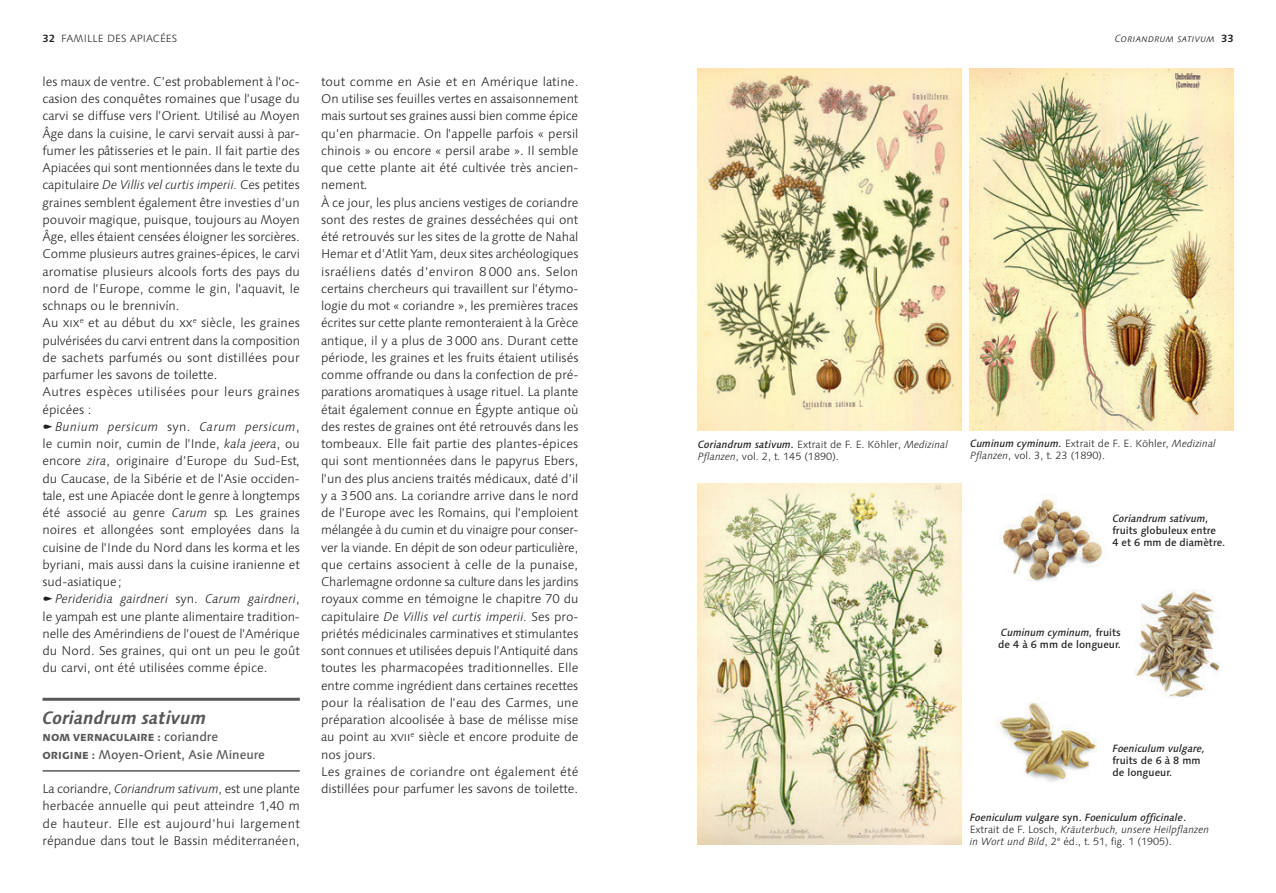
<style>
.page{position:relative;width:1276px;height:893px;background:#fff}
.page>*{position:absolute;margin:0;border:0;box-sizing:border-box;transform-origin:0 0}
.t1{font:italic 700 18px "Linotype Syntax";color:#57585a}
.t2{font:300 12.75px/17.2px "Linotype Syntax";color:#231f20;text-align:justify}
.t3{font:500 12.75px "Linotype Syntax";letter-spacing:-.005em;color:#57585a}
.t4{font:300 10.5px/12px "Linotype Syntax";color:#231f20}
.t5{font:italic 300 10.5px/12px "Linotype Syntax";color:#231f20}
.t6{font:500 10.5px/12px "Linotype Syntax";color:#231f20}
.t7{font:italic 500 10.5px "Linotype Syntax";color:#231f20}
.t8{font:italic 300 10.5px "Linotype Syntax SC";letter-spacing:.01em;color:#231f20}
.t9{font:800 10.2px "Linotype Syntax";color:#57585a}
.s1{font-weight:700}
.s2{font-family:"Linotype Syntax";font-weight:700;font-style:normal}
.s3{font-style:italic}
.s4{font-family:"Linotype Syntax SC"}
.s5{font-weight:500;font-size:12.75px}
.s6{font-weight:800;font-size:10.2px}
.s7{font-weight:500;font-style:italic}
.s8{font-weight:500}
.s9{font-weight:500;font-style:normal}
.s10{font-style:normal}
</style>
<div class="page">
<img style="left:1000px;top:496px;width:104px;height:86px">
<img style="left:1092px;top:562px;width:128px;height:136px">
<img style="left:999px;top:690px;width:113px;height:92px">
<img style="left:697px;top:69px;width:264px;height:362px">
<img style="left:969px;top:69px;width:264px;height:362px">
<img style="left:697px;top:483px;width:264px;height:362px">
<hr style="left:43px;top:698px;width:257px;height:3px;background:#57585a">
<hr style="left:43px;top:770px;width:257px;height:2px;background:#57585a">
<p class="t4" style="left:43px;top:33px;width:136px"><span class="s1">32</span> FAMILLE DES APIACéES</p>
<p class="t8" style="left:1115px;top:32px;width:120px">Coriandrum sativum <span class="s2">33</span></p>
<p class="t2" style="left:321px;top:73px;width:259px;text-align:left">tout comme en Asie et en Amérique latine.<br>On utilise ses feuilles vertes en assaisonnement mais surtout ses graines aussi bien comme épice qu’en pharmacie. On l’appelle parfois « persil chinois » ou encore « persil arabe ». Il semble que cette plante ait été cultivée très ancien&shy;nement.<br>À ce jour, les plus anciens vestiges de coriandre sont des restes de graines desséchées qui ont été retrouvés sur les sites de la grotte de Nahal Hemar et d’Atlit Yam, deux sites archéologiques israéliens datés d’environ 8 000 ans. Selon certains chercheurs qui travaillent sur l’étymo&shy;logie du mot « coriandre », les premières traces écrites sur cette plante remonteraient à la Grèce antique, il y a plus de 3 000 ans. Durant cette période, les graines et les fruits étaient utilisés comme offrande ou dans la confection de pré&shy;parations aromatiques à usage rituel. La plante était également connue en égypte antique où des restes de graines ont été retrouvés dans les tombeaux. Elle fait partie des plantes-épices qui sont mentionnées dans le papyrus Ebers, l’un des plus anciens traités médicaux, daté d’il y a 3 500 ans. La coriandre arrive dans le nord de l’Europe avec les Romains, qui l’emploient mélangée à du cumin et du vinaigre pour conser&shy;ver la viande. En dépit de son odeur particulière, que certains associent à celle de la punaise, Charlemagne ordonne sa culture dans les jardins royaux comme en témoigne le chapitre 70 du capitulaire <span class="s3">De Villis vel curtis imperii.</span> Ses pro&shy;priétés médicinales carminatives et stimulantes sont connues et utilisées depuis l’Antiquité dans toutes les pharmacopées traditionnelles. Elle entre comme ingrédient dans certaines recettes pour la réalisation de l’eau des Carmes, une préparation alcoolisée à base de mélisse mise au point au <span class="s4">xvii</span><sup>e</sup> siècle et encore produite de nos jours.<br>Les graines de coriandre ont également été distillées pour parfumer les savons de toilette.</p>
<p class="t2" style="left:43px;top:73px;width:259px;text-align:left">les maux de ventre. C’est probablement à l’oc&shy;casion des conquêtes romaines que l’usage du carvi se diffuse vers l’Orient. Utilisé au Moyen Âge dans la cuisine, le carvi servait aussi à par&shy;fumer les pâtisseries et le pain. Il fait partie des Apiacées qui sont mentionnées dans le texte du capitulaire <span class="s3">De Villis vel curtis imperii.</span> Ces petites graines semblent également être investies d’un pouvoir magique, puisque, toujours au Moyen Âge, elles étaient censées éloigner les sorcières.<br>Comme plusieurs autres graines-épices, le carvi aromatise plusieurs alcools forts des pays du nord de l’Europe, comme le gin, l’aquavit, le schnaps ou le brennivín.<br>Au <span class="s4">xix</span><sup>e</sup> et au début du <span class="s4">xx</span><sup>e</sup> siècle, les graines pulvérisées du carvi entrent dans la composition de sachets parfumés ou sont distillées pour parfumer les savons de toilette.<br>Autres espèces utilisées pour leurs graines épicées :</p>
<p class="t2" style="left:43px;top:418px;width:259px;text-indent:13px"><span class="s3">Bunium persicum</span> syn. <span class="s3">Carum persicum</span>, le cumin noir, cumin de l’Inde, <span class="s3">kala jeera</span>, ou encore <span class="s3">zira</span>, originaire d’Europe du Sud-Est, du Caucase, de la Sibérie et de l’Asie occiden&shy;tale, est une Apiacée dont le genre à longtemps été associé au genre <span class="s3">Carum</span> sp. Les graines noires et allongées sont employées dans la cuisine de l’Inde du Nord dans les korma et les byriani, mais aussi dans la cuisine iranienne et sud-asiatique ;</p>
<p class="t2" style="left:43px;top:591px;width:259px;text-indent:13px"><span class="s3">Perideridia gairdneri</span> syn. <span class="s3">Carum gairdneri</span>, le yampah est une plante alimentaire tradition&shy;nelle des Amérindiens de l’ouest de l’Amérique du Nord. Ses graines, qui ont un peu le goût du carvi, ont été utilisées comme épice.</p>
<h1 class="t1" style="left:43px;top:710px;width:166px">Coriandrum sativum</h1>
<p class="t9" style="left:43px;top:732px;width:177px">NOM VERNACULAIRE : <span class="s5">coriandre</span></p>
<p class="t3" style="left:43px;top:749px;width:224px"><span class="s6">ORIGINE :</span> Moyen-Orient, Asie Mineure</p>
<p class="t2" style="left:43px;top:780px;width:259px">La coriandre, <span class="s3">Coriandrum sativum</span>, est une plante herbacée annuelle qui peut atteindre 1,40 m de hauteur. Elle est aujourd’hui largement répandue dans tout le Bassin méditerranéen,</p>
<p class="t4" style="left:970px;top:438px;width:247px"><span class="s7">Cuminum cyminum.</span> Extrait de F. E. K̈hler, <span class="s3">Medizinal<br>Pflanzen</span>, vol. 3, t. 23 (1890).</p>
<p class="t4" style="left:698px;top:438px;width:252px"><span class="s7">Coriandrum sativum.</span> Extrait de F. E. K̈hler, <span class="s3">Medizinal<br>Pflanzen</span>, vol. 2, t. 145 (1890).</p>
<p class="t7" style="left:1112px;top:514px;width:98px">Coriandrum sativum,</p>
<p class="t6" style="left:1112px;top:525px;width:114px">fruits globuleux entre<br>4 et 6 mm de diamètre.</p>
<p class="t6" style="left:998px;top:628px;width:124px"><span class="s3">Cuminum cyminum,</span> fruits de 4 à 6 mm de longueur.</p>
<p class="t7" style="left:1112px;top:744px;width:94px">Foeniculum vulgare,</p>
<p class="t6" style="left:1112px;top:755px;width:90px">fruits de 6 à 8 mm de longueur.</p>
<p class="t5" style="left:969px;top:812px;width:241px"><span class="s8">Foeniculum vulgare</span> <span class="s9">syn.</span> <span class="s8">Foeniculum officinale</span><span class="s9">.<br></span><span class="s10">Extrait de F. Losch,</span> Kr̈uterbuch, unsere Heilpflanzen in Wort und Bild<span class="s10">, 2</span><sup>e</sup> <span class="s10">éd., t. 51, fig. 1 (1905).</span></p>
</div>
